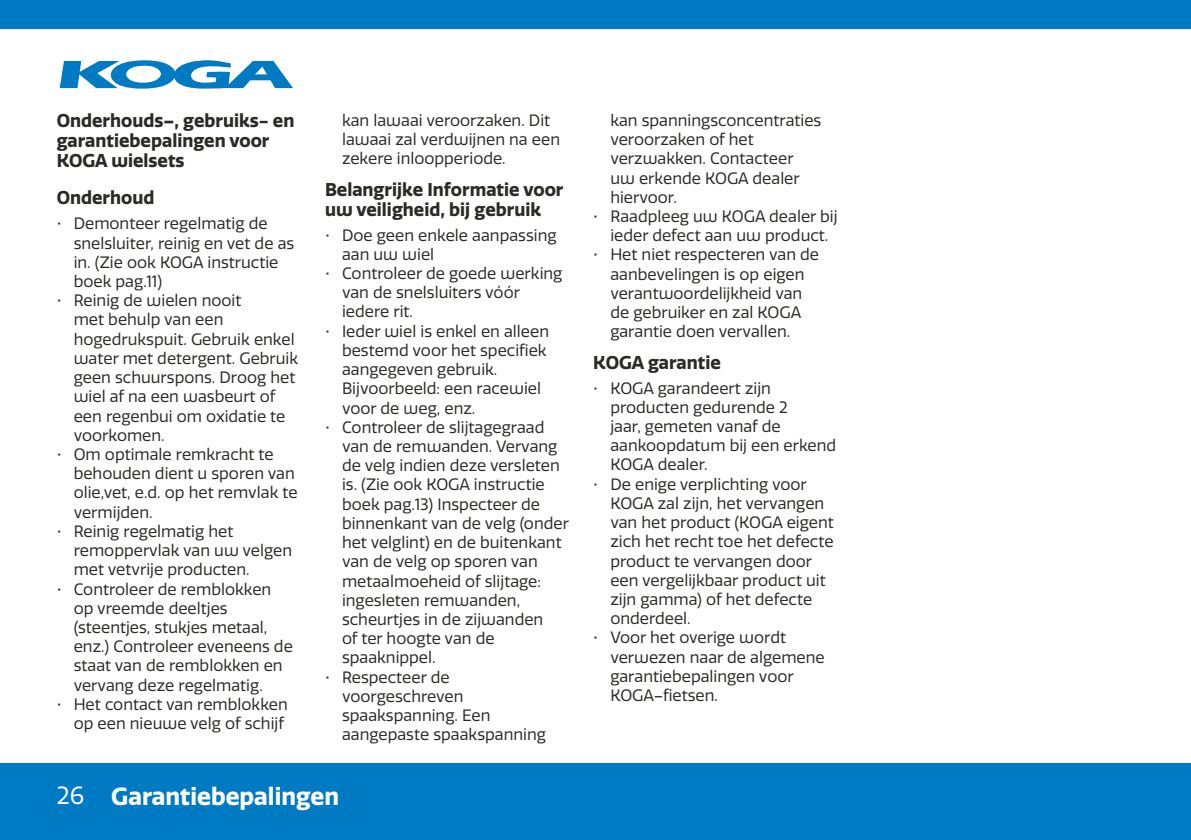
<style>
.page{position:relative;width:1191px;height:840px;background:#fff}
.page>*{position:absolute;margin:0;border:0;box-sizing:border-box;transform-origin:0 0}
.t1{font:700 24px "Quatro";color:#fff}
.t2{font:700 18px/20px "Quatro";color:#2c2a27}
.t3{font:16px/19.2px "Quatro";color:#2c2a27}
.s1{font-weight:400}
</style>
<div class="page">
<div style="left:0;top:0;width:1191px;height:28px;background:#007ac2"></div>
<div style="left:0;top:763px;width:1191px;height:76px;background:#007ac2"></div>
<svg style="left:60px;top:60px;width:233px;height:29px"></svg>
<p class="t2" style="left:57px;top:111px;width:239px">Onderhouds–, gebruiks- en garantiebepalingen voor<br>KOGA wielsets</p>
<p class="t2" style="left:57px;top:188px;width:99px">Onderhoud</p>
<p class="t3" style="left:74px;top:214px;width:222px;text-indent:-17px">• Demonteer regelmatig de snelsluiter, reinig en vet de as in. (Zie ook KOGA instructie boek pag.11)</p>
<p class="t3" style="left:74px;top:291px;width:226px;text-indent:-17px">• Reinig de wielen nooit<br>met behulp van een hogedrukspuit. Gebruik enkel water met detergent. Gebruik geen schuurspons. Droog het wiel af na een wasbeurt of een regenbui om oxidatie te voorkomen.</p>
<p class="t3" style="left:74px;top:445px;width:225px;text-indent:-17px">• Om optimale remkracht te behouden dient u sporen van olie,vet, e.d. op het remvlak te vermijden.</p>
<p class="t3" style="left:74px;top:521px;width:220px;text-indent:-17px">• Reinig regelmatig het remoppervlak van uw velgen met vetvrije producten.</p>
<p class="t3" style="left:74px;top:579px;width:221px;text-indent:-17px">• Controleer de remblokken op vreemde deeltjes (steentjes, stukjes metaal, enz.) Controleer eveneens de staat van de remblokken en vervang deze regelmatig.</p>
<p class="t3" style="left:57px;top:694px;width:233px;text-align:right">• Het contact van remblokken op een nieuwe velg of schijf</p>
<p class="t3" style="left:342px;top:111px;width:219px">kan lawaai veroorzaken. Dit lawaai zal verdwijnen na een zekere inloopperiode.</p>
<p class="t2" style="left:325px;top:179px;width:240px">Belangrijke Informatie voor uw veiligheid, bij gebruik</p>
<p class="t3" style="left:342px;top:225px;width:216px;text-indent:-17px">• Doe geen enkele aanpassing aan uw wiel</p>
<p class="t3" style="left:342px;top:264px;width:222px;text-indent:-17px">• Controleer de goede werking van de snelsluiters vóór iedere rit.</p>
<p class="t3" style="left:342px;top:321px;width:209px;text-indent:-17px">• Ieder wiel is enkel en alleen bestemd voor het specifiek aangegeven gebruik.<br>Bijvoorbeeld: een racewiel voor de weg, enz.</p>
<p class="t3" style="left:342px;top:417px;width:228px;text-indent:-17px">• Controleer de slijtagegraad van de remwanden. Vervang de velg indien deze versleten is. (Zie ook KOGA instructie boek pag.13) Inspecteer de binnenkant van de velg (onder het velglint) en de buitenkant van de velg op sporen van metaalmoeheid of slijtage: ingesleten remwanden, scheurtjes in de zijwanden<br>of ter hoogte van de spaaknippel.</p>
<p class="t3" style="left:342px;top:667px;width:205px;text-indent:-17px">• Respecteer de voorgeschreven spaakspanning. Een aangepaste spaakspanning</p>
<h1 class="t1" style="left:57px;top:782px;width:284px"><span class="s1">26</span> Garantiebepalingen</h1>
<p class="t3" style="left:610px;top:111px;width:213px">kan spanningsconcentraties veroorzaken of het verzwakken. Contacteer uw erkende KOGA dealer hiervoor.</p>
<p class="t3" style="left:593px;top:207px;width:246px;text-align:center">• Raadpleeg uw KOGA dealer bij ieder defect aan uw product.</p>
<p class="t3" style="left:610px;top:245px;width:210px;text-indent:-17px">• Het niet respecteren van de aanbevelingen is op eigen verantwoordelijkheid van de gebruiker en zal KOGA garantie doen vervallen.</p>
<p class="t2" style="left:593px;top:352px;width:129px">KOGA garantie</p>
<p class="t3" style="left:610px;top:378px;width:227px;text-indent:-17px">• KOGA garandeert zijn producten gedurende 2<br>jaar, gemeten vanaf de aankoopdatum bij een erkend<br>KOGA dealer.</p>
<p class="t3" style="left:610px;top:474px;width:225px;text-indent:-17px">• De enige verplichting voor<br>KOGA zal zijn, het vervangen van het product (KOGA eigent zich het recht toe het defecte product te vervangen door een vergelijkbaar product uit zijn gamma) of het defecte onderdeel.</p>
<p class="t3" style="left:610px;top:628px;width:216px;text-indent:-17px">• Voor het overige wordt verwezen naar de algemene garantiebepalingen voor<br>KOGA–fietsen.</p>
</div>
